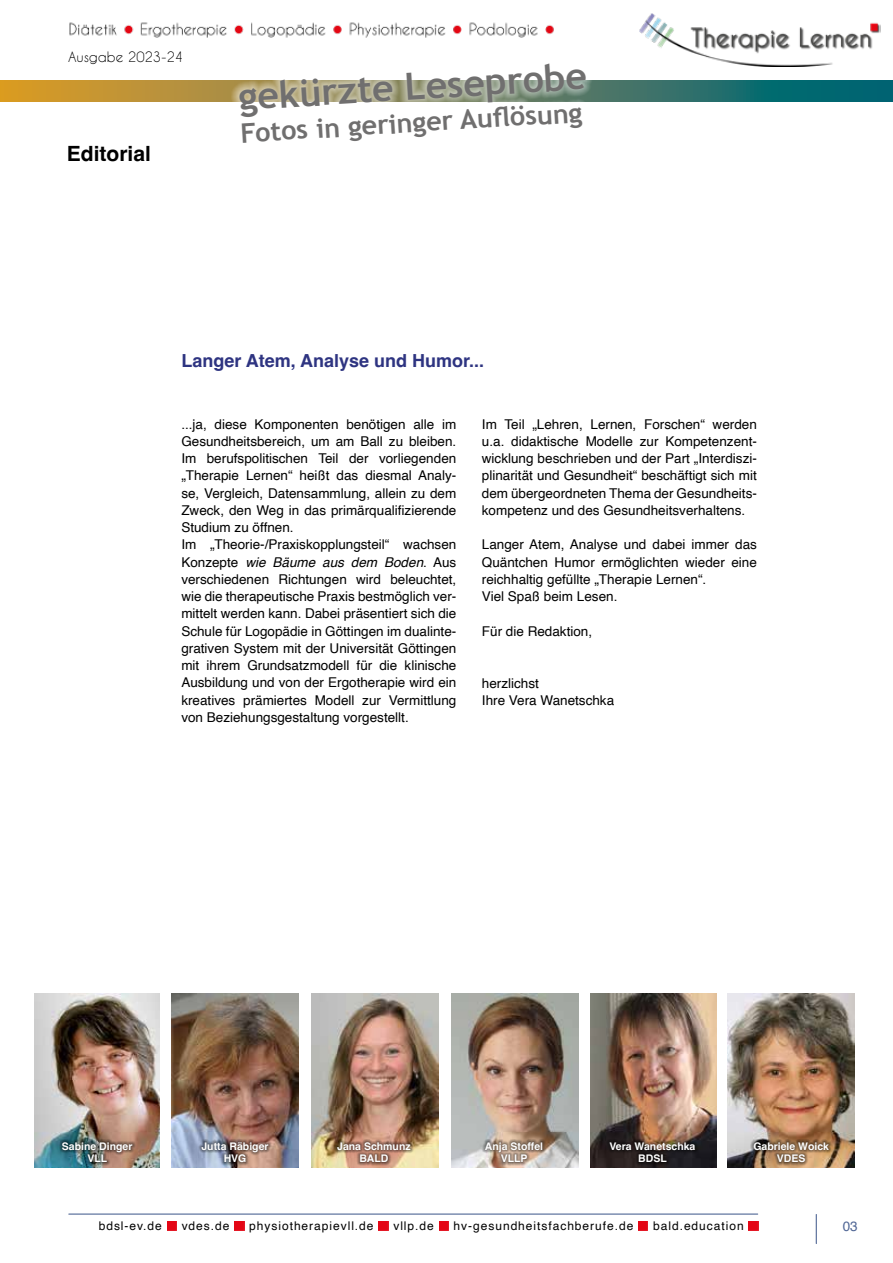
<style>
.page{position:relative;width:893px;height:1263px;background:#fff}
.page>*{position:absolute;margin:0;border:0;box-sizing:border-box;transform-origin:0 0}
.t1{font:700 37.5px "Trebuchet MS";color:#706f6f}
.t2{font:700 27px "Trebuchet MS";color:#706f6f}
.t3{font:700 21px "Helvetica";color:#000}
.t4{font:700 18px "Helvetica";color:#2e3481}
.t5{font:13.5px/17.2px "Helvetica";color:#000}
.t6{font:13.5px "Caviar Dreams";color:#000}
.t7{font:13.5px "Helvetica";color:#506695}
.t8{font:12px "Helvetica";letter-spacing:.08em;color:#000}
.t9{font:700 10.5px/12.6px "Helvetica";color:#fff;text-align:center}
.s1{font-style:italic}
</style>
<div class="page">
<img style="left:640px;top:13px;width:241px;height:53px">
<svg style="left:816px;top:1214px;width:1px;height:29px"></svg>
<img style="left:69px;top:22px;width:485px;height:16px">
<svg style="left:0;top:81px;width:893px;height:21px;background:#647d54"></svg>
<hr style="left:69px;top:1213px;width:689px;height:1px;background:#506695">
<svg style="left:167px;top:1221px;width:9px;height:10px"></svg>
<svg style="left:235px;top:1221px;width:9px;height:10px"></svg>
<svg style="left:379px;top:1221px;width:9px;height:10px"></svg>
<svg style="left:439px;top:1221px;width:9px;height:10px"></svg>
<svg style="left:639px;top:1221px;width:9px;height:10px"></svg>
<svg style="left:749px;top:1221px;width:9px;height:10px"></svg>
<img style="left:172px;top:994px;width:127px;height:174px">
<svg style="left:198px;top:1139px;width:74px;height:26px;background:#857677"></svg>
<img style="left:312px;top:994px;width:127px;height:174px">
<svg style="left:334px;top:1139px;width:80px;height:26px;background:#a57f66"></svg>
<img style="left:34px;top:994px;width:126px;height:174px">
<img style="left:59px;top:1139px;width:77px;height:26px">
<img style="left:591px;top:994px;width:125px;height:174px">
<svg style="left:606px;top:1139px;width:93px;height:26px;background:#2a211e"></svg>
<img style="left:451px;top:994px;width:127px;height:174px">
<svg style="left:482px;top:1139px;width:64px;height:26px;background:#a18d7e"></svg>
<img style="left:728px;top:994px;width:127px;height:174px">
<svg style="left:750px;top:1139px;width:82px;height:26px;background:#86684a"></svg>
<svg style="left:229px;top:80px;width:369px;height:22px;background:#abae94"></svg>
<p class="t6" style="left:68px;top:49px;width:117px">Ausgabe 2023-24</p>
<h3 class="t3" style="left:67px;top:141px;width:86px">Editorial</h3>
<h1 class="t1" style="left:237px;top:72px;width:351px;rotate:-3deg">gekürzte Leseprobe</h1>
<h2 class="t2" style="left:240px;top:118px;width:344px;rotate:-4deg">Fotos in geringer Auflösung</h2>
<h3 class="t4" style="left:181px;top:349px;width:304px">Langer Atem, Analyse und Humor...</h3>
<p class="t5" style="left:181px;top:416px;width:277px">...ja, diese Komponenten benötigen alle im Gesundheitsbereich, um am Ball zu bleiben.<br>Im berufspolitischen Teil der vorliegenden „Therapie Lernen“ heißt das diesmal Analy&shy;se, Vergleich, Datensammlung, allein zu dem Zweck, den Weg in das primärqualifizierende Studium zu öffnen.<br>Im „Theorie-/Praxiskopplungsteil“ wachsen Konzepte <span class="s1">wie Bäume aus dem Boden</span>. Aus verschiedenen Richtungen wird beleuchtet, wie die therapeutische Praxis bestmöglich ver&shy;mittelt werden kann. Dabei präsentiert sich die Schule für Logopädie in Göttingen im dualinte&shy;grativen System mit der Universität Göttingen mit ihrem Grundsatzmodell für die klinische Ausbildung und von der Ergotherapie wird ein kreatives prämiertes Modell zur Vermittlung von Beziehungsgestaltung vorgestellt.</p>
<p class="t5" style="left:482px;top:416px;width:276px;text-align:justify">Im Teil „Lehren, Lernen, Forschen“ werden u.a. didaktische Modelle zur Kompetenzent&shy;wicklung beschrieben und der Part „Interdiszi&shy;plinarität und Gesundheit“ beschäftigt sich mit dem übergeordneten Thema der Gesundheits&shy;kompetenz und des Gesundheitsverhaltens.</p>
<p class="t5" style="left:482px;top:536px;width:276px">Langer Atem, Analyse und dabei immer das Quäntchen Humor ermöglichten wieder eine reichhaltig gefüllte „Therapie Lernen“.<br>Viel Spaß beim Lesen.</p>
<p class="t5" style="left:482px;top:623px;width:112px">Für die Redaktion,</p>
<p class="t5" style="left:482px;top:674px;width:134px">herzlichst<br>Ihre Vera Wanetschka</p>
<p class="t9" style="left:62px;top:1141px;width:72px">Sabine Dinger<br>VLL</p>
<p class="t9" style="left:609px;top:1141px;width:87px">Vera Wanetschka<br>BDSL</p>
<p class="t9" style="left:201px;top:1141px;width:69px">Jutta Räbiger<br>HVG</p>
<p class="t9" style="left:337px;top:1141px;width:75px">Jana Schmunz<br>BALD</p>
<p class="t9" style="left:485px;top:1141px;width:60px">Anja Stoffel<br>VLLP</p>
<p class="t9" style="left:753px;top:1141px;width:77px">Gabriele Woick<br>VDES</p>
<p class="t8" style="left:99px;top:1216px;width:65px">bdsl-ev.de</p>
<p class="t8" style="left:182px;top:1216px;width:49px">vdes.de</p>
<p class="t8" style="left:249px;top:1216px;width:126px">physiotherapievll.de</p>
<p class="t8" style="left:393px;top:1216px;width:42px">vllp.de</p>
<p class="t8" style="left:454px;top:1216px;width:181px">hv-gesundheitsfachberufe.de</p>
<p class="t8" style="left:653px;top:1216px;width:92px">bald.education</p>
<p class="t7" style="left:843px;top:1215px;width:17px">03</p>
</div>
